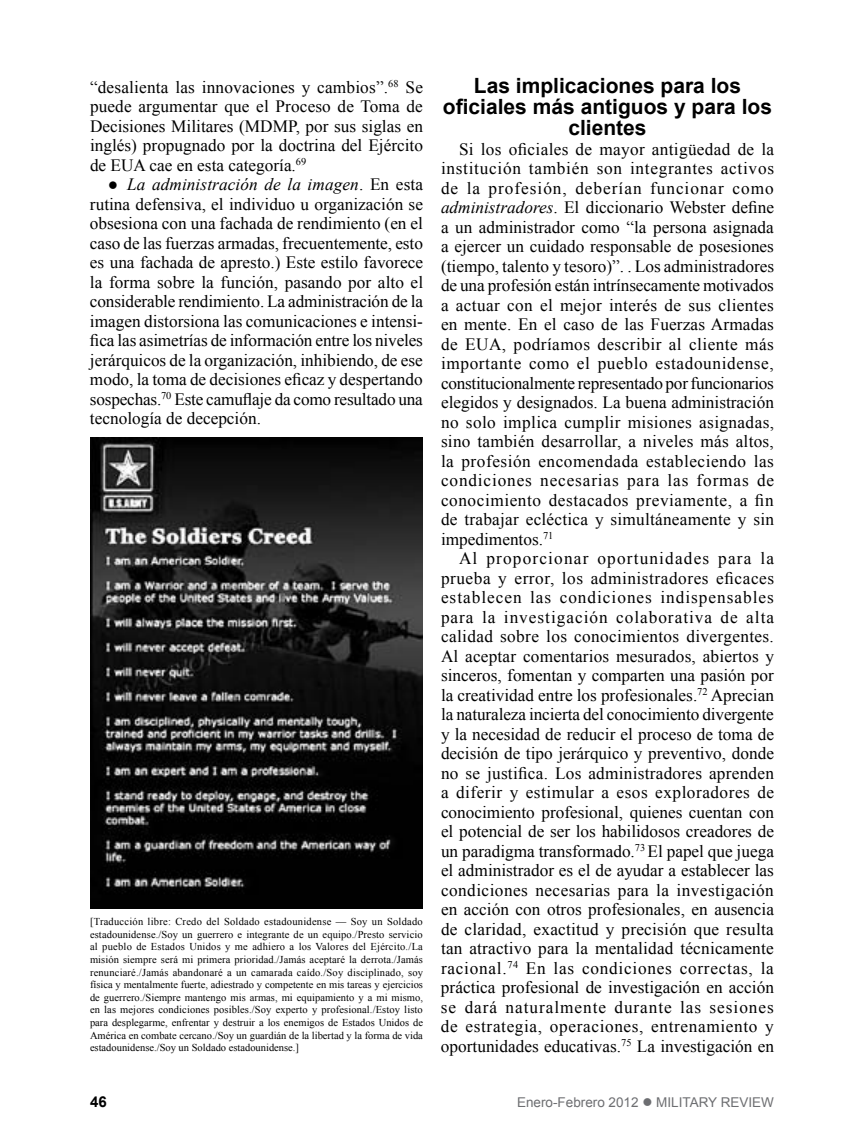
<style>
.page{position:relative;width:864px;height:1134px;background:#fff}
.page>*{position:absolute;margin:0;border:0;box-sizing:border-box;transform-origin:0 0}
.t1{font:700 21px/21px "Arial";color:#000;text-align:center}
.t2{font:17.25px/19.5px "Times New Roman";color:#000;text-align:justify}
.t3{font:700 15px "Arial";color:#000}
.t4{font:13.5px "Arial";color:#6d6e71}
.t5{font:10.5px/12.6px "Times New Roman";color:#000;text-align:justify}
.s1{font-style:italic}
</style>
<div class="page">
<img style="left:90px;top:438px;width:333px;height:471px">
<p class="t2" style="left:90px;top:77px;width:335px">“desalienta las innovaciones y cambios”.<sup>68</sup> Se puede argumentar que el Proceso de Toma de Decisiones Militares (MDMP, por sus siglas en inglés) propugnado por la doctrina del Ejército de EUA cae en esta categoría.<sup>69</sup></p>
<p class="t2" style="left:90px;top:175px;width:335px;text-indent:18px">● <span class="s1">La administración de la imagen</span>. En esta rutina defensiva, el individuo u organización se obsesiona con una fachada de rendimiento (en el caso de las fuerzas armadas, frecuentemente, esto es una fachada de apresto.) Este estilo favorece la forma sobre la función, pasando por alto el considerable rendimiento. La administración de la imagen distorsiona las comunicaciones e intensi&shy;fica las asimetrías de información entre los niveles jerárquicos de la organización, inhibiendo, de ese modo, la toma de decisiones eficaz y despertando sospechas.<sup>70</sup> Este camuflaje da como resultado una tecnología de decepción.</p>
<p class="t5" style="left:90px;top:915px;width:335px">[Traducción libre: Credo del Soldado estadounidense — Soy un Soldado estadounidense./Soy un guerrero e integrante de un equipo./Presto servicio al pueblo de Estados Unidos y me adhiero a los Valores del Ejército./La misión siempre será mi primera prioridad./Jamás aceptaré la derrota./Jamás renunciaré./Jamás abandonaré a un camarada caído./Soy disciplinado, soy física y mentalmente fuerte, adiestrado y competente en mis tareas y ejercicios de guerrero./Siempre mantengo mis armas, mi equipamiento y a mi mismo, en las mejores condiciones posibles./Soy experto y profesional./Estoy listo para desplegarme, enfrentar y destruir a los enemigos de Estados Unidos de América en combate cercano./Soy un guardián de la libertad y la forma de vida estadounidense./Soy un Soldado estadounidense.]</p>
<p class="t1" style="left:443px;top:76px;width:331px">Las implicaciones para los oficiales más antiguos y para los clientes</p>
<p class="t2" style="left:441px;top:139px;width:335px;text-indent:18px">Si los oficiales de mayor antigüedad de la institución también son integrantes activos de la profesión, deberían funcionar como <span class="s1">administradores</span>. El diccionario Webster define a un administrador como “la persona asignada a ejercer un cuidado responsable de posesiones (tiempo, talento y tesoro)”. . Los administradores de una profesión están intrínsecamente motivados a actuar con el mejor interés de sus clientes en mente. En el caso de las Fuerzas Armadas de EUA, podríamos describir al cliente más importante como el pueblo estadounidense, constitucionalmente representado por funcionarios elegidos y designados. La buena administración no solo implica cumplir misiones asignadas, sino también desarrollar, a niveles más altos, la profesión encomendada estableciendo las condiciones necesarias para las formas de conocimiento destacados previamente, a fin de trabajar ecléctica y simultáneamente y sin impedimentos.<sup>71</sup></p>
<p class="t2" style="left:441px;top:549px;width:335px;text-indent:18px">Al proporcionar oportunidades para la prueba y error, los administradores eficaces establecen las condiciones indispensables para la investigación colaborativa de alta calidad sobre los conocimientos divergentes.<br>Al aceptar comentarios mesurados, abiertos y sinceros, fomentan y comparten una pasión por la creatividad entre los profesionales.<sup>72</sup> Aprecian la naturaleza incierta del conocimiento divergente y la necesidad de reducir el proceso de toma de decisión de tipo jerárquico y preventivo, donde no se justifica. Los administradores aprenden a diferir y estimular a esos exploradores de conocimiento profesional, quienes cuentan con el potencial de ser los habilidosos creadores de un paradigma transformado.<sup>73</sup> El papel que juega el administrador es el de ayudar a establecer las condiciones necesarias para la investigación en acción con otros profesionales, en ausencia de claridad, exactitud y precisión que resulta tan atractivo para la mentalidad técnicamente racional.<sup>74</sup> En las condiciones correctas, la práctica profesional de investigación en acción se dará naturalmente durante las sesiones de estrategia, operaciones, entrenamiento y oportunidades educativas.<sup>75</sup> La investigación en</p>
<p class="t3" style="left:90px;top:1092px;width:18px">46</p>
<p class="t4" style="left:517px;top:1093px;width:258px">Enero-Febrero 2012 ● MILITARY REVIEW</p>
</div>
